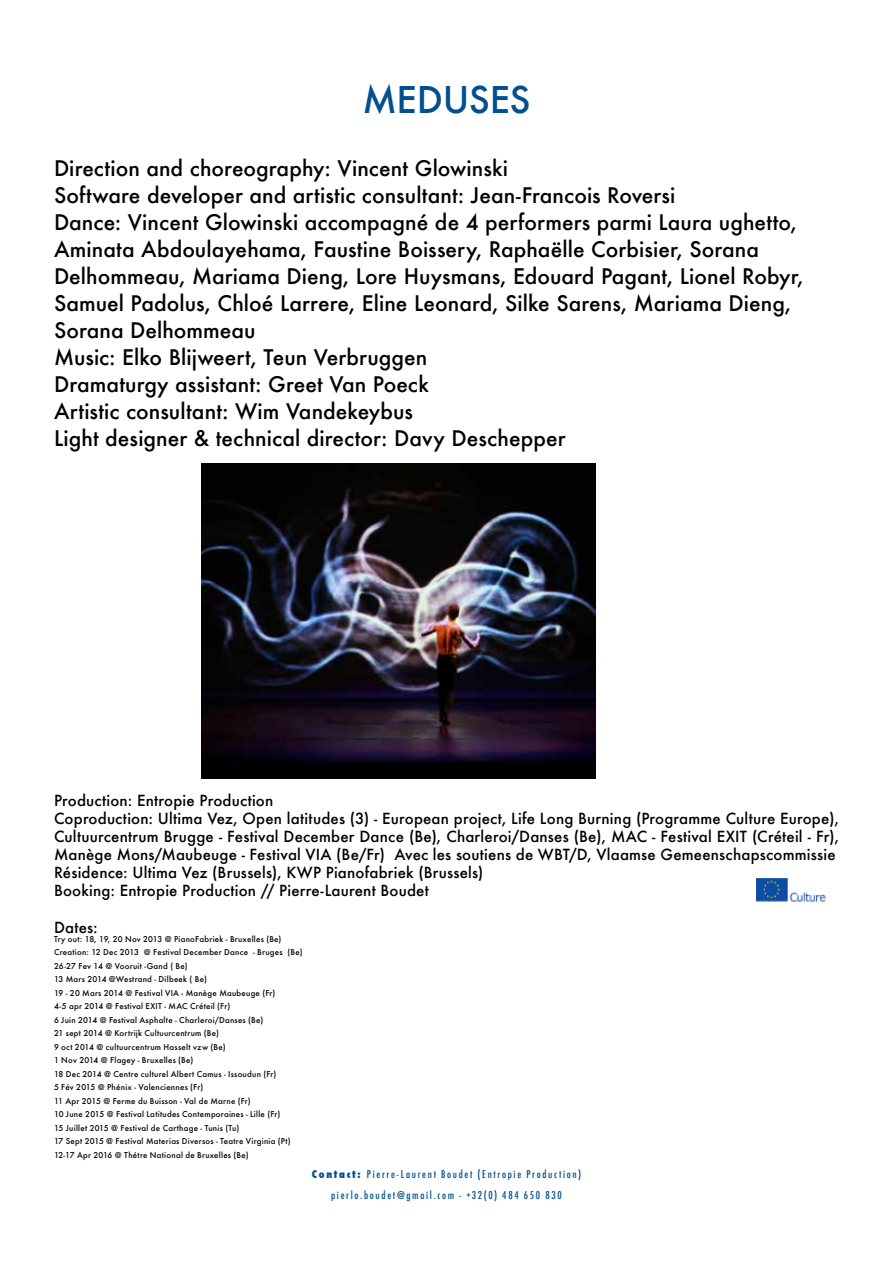
<style>
.page{position:relative;width:893px;height:1263px;background:#fff}
.page>*{position:absolute;margin:0;border:0;box-sizing:border-box;transform-origin:0 0}
.t1{font:500 36px "Futura";letter-spacing:-.01em;color:#00508f}
.t2{font:500 21px/27px "Futura";letter-spacing:.005em;color:#000}
.t3{font:500 15px/18px "Futura";letter-spacing:.015em;color:#000}
.t4{font:500 condensed 10.5px/21.6px "Futura";letter-spacing:.16em;color:#00508f;text-align:center}
.t5{font:500 7.8px/13.5px "Futura";letter-spacing:.03em;color:#000}
.s1{font-weight:800}
</style>
<div class="page">
<img style="left:756px;top:878px;width:70px;height:24px">
<img style="left:202px;top:463px;width:393px;height:315px">
<h1 class="t1" style="left:362px;top:75px;width:170px">MEDUSES</h1>
<p class="t2" style="left:54px;top:155px;width:751px">Direction and choreography: Vincent Glowinski<br>Software developer and artistic consultant: Jean-Francois Roversi<br>Dance: Vincent Glowinski accompagné de 4 performers parmi Laura ughetto, Aminata Abdoulayehama, Faustine Boissery, Raphaëlle Corbisier, Sorana Delhommeau, Mariama Dieng, Lore Huysmans, Edouard Pagant, Lionel Robyr, Samuel Padolus, Chloé Larrere, Eline Leonard, Silke Sarens, Mariama Dieng, Sorana Delhommeau<br>Music: Elko Blijweert, Teun Verbruggen<br>Dramaturgy assistant: Greet Van Poeck<br>Artistic consultant: Wim Vandekeybus<br>Light designer &amp; technical director: Davy Deschepper</p>
<p class="t3" style="left:54px;top:792px;width:786px">Production: Entropie Production<br>Coproduction: Ultima Vez, Open latitudes (3) - European project, Life Long Burning (Programme Culture Europe), Cultuurcentrum Brugge - Festival December Dance (Be), Charleroi/Danses (Be), MAC - Festival EXIT (Créteil - Fr), Manège Mons/Maubeuge - Festival VIA (Be/Fr) Avec les soutiens de WBT/D, Vlaamse Gemeenschapscommissie Résidence: Ultima Vez (Brussels), KWP Pianofabriek (Brussels)<br>Booking: Entropie Production // Pierre-Laurent Boudet</p>
<h3 class="t3" style="left:54px;top:918px;width:45px">Dates:</h3>
<p class="t5" style="left:54px;top:932px;width:250px">Try out: 18, 19, 20 Nov 2013 @ PianoFabriek - Bruxelles (Be)<br>Creation: 12 Dec 2013 @ Festival December Dance - Bruges (Be)<br>26-27 Fev 14 @ Vooruit -Gand ( Be)<br>13 Mars 2014 @Westrand - Dilbeek ( Be)<br>19 - 20 Mars 2014 @ Festival VIA - Manège Maubeuge (Fr)<br>4-5 apr 2014 @ Festival EXIT - MAC Créteil (Fr)<br>6 Juin 2014 @ Festival Asphalte - Charleroi/Danses (Be)<br>21 sept 2014 @ Kortrijk Cultuurcentrum (Be)<br>9 oct 2014 @ cultuurcentrum Hasselt vzw (Be)<br>1 Nov 2014 @ Flagey - Bruxelles (Be)<br>18 Dec 2014 @ Centre culturel Albert Camus - Issoudun (Fr)<br>5 Fév 2015 @ Phénix - Valenciennes (Fr)<br>11 Apr 2015 @ Ferme du Buisson - Val de Marne (Fr)<br>10 June 2015 @ Festival Latitudes Contemporaines - Lille (Fr)<br>15 Juillet 2015 @ Festival de Carthage - Tunis (Tu)<br>17 Sept 2015 @ Festival Materias Diversos - Teatre Virginia (Pt)<br>12-17 Apr 2016 @ Thétre National de Bruxelles (Be)</p>
<h3 class="t4" style="left:312px;top:1163px;width:271px"><span class="s1">Contact:</span> Pierre-Laurent Boudet (Entropie Production) pierlo.boudet@gmail.com - +32(0) 484 650 830</h3>
</div>
